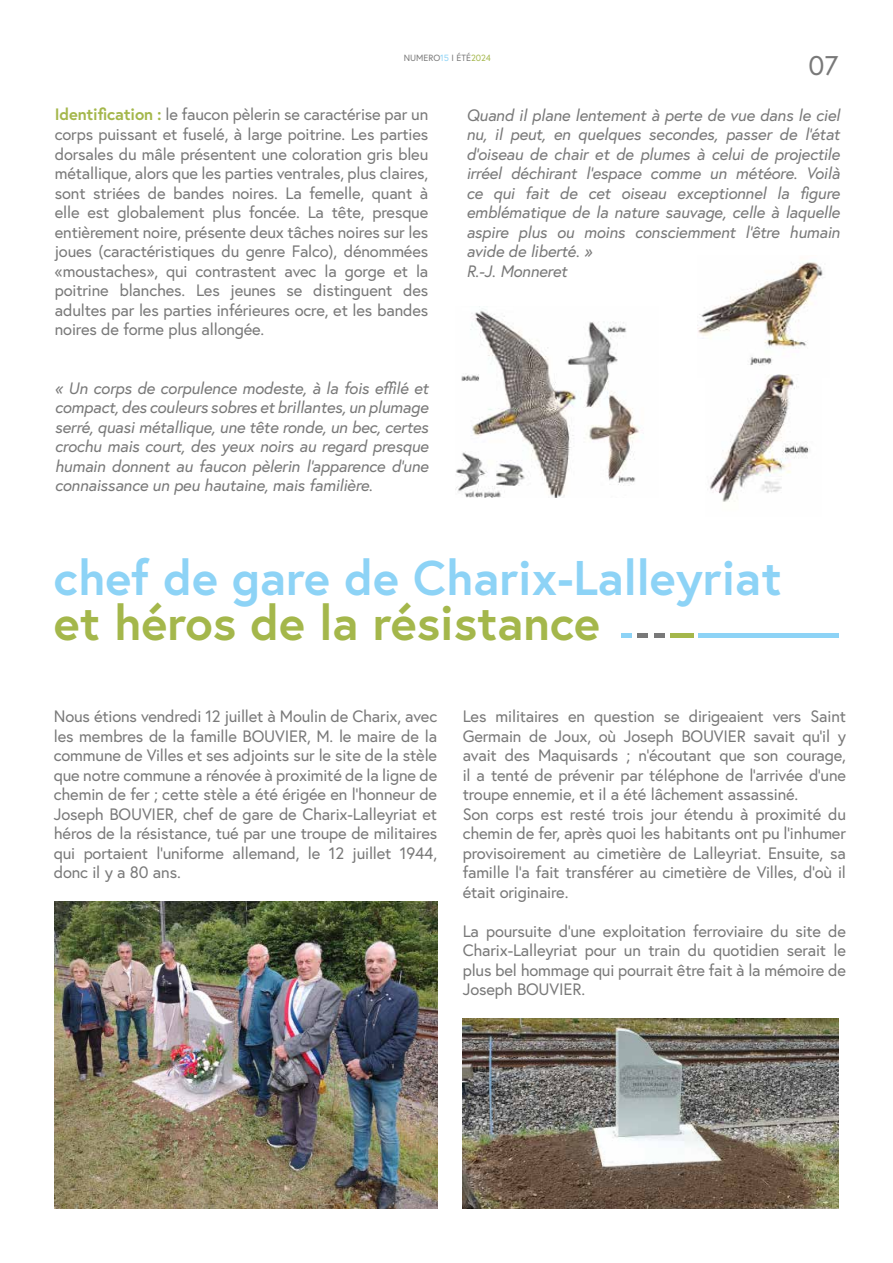
<style>
.page{position:relative;width:893px;height:1263px;background:#fff}
.page>*{position:absolute;margin:0;border:0;box-sizing:border-box;transform-origin:0 0}
.t1{font:700 48.6px "Europa";color:#8dd3f6}
.t2{font:700 48.6px "Europa";color:#a4b74b}
.t3{font:27px "Europa";color:#797979}
.t4{font:16.5px/19.5px "Europa";letter-spacing:-.01em;color:#797979;text-align:justify}
.t5{font:italic 16.5px/19.5px "Europa";letter-spacing:-.01em;color:#797979;text-align:justify}
.t6{font:9px "Europa";color:#797979}
.s1{color:#8dd3f6}
.s2{color:#a4b74b}
.s3{font-weight:700;color:#a4b74b}
</style>
<div class="page">
<img style="left:455px;top:306px;width:185px;height:192px">
<img style="left:697px;top:262px;width:126px;height:104px">
<img style="left:710px;top:374px;width:100px;height:128px">
<div style="left:699px;top:633px;width:140px;height:5px;background:#8dd3f6"></div>
<div style="left:670px;top:633px;width:24px;height:5px;background:#a4b74b"></div>
<div style="left:654px;top:633px;width:11px;height:5px;background:#797979"></div>
<div style="left:637px;top:633px;width:11px;height:5px;background:#797979"></div>
<div style="left:621px;top:633px;width:11px;height:5px;background:#8dd3f6"></div>
<img style="left:54px;top:901px;width:383px;height:308px">
<img style="left:463px;top:1018px;width:376px;height:191px">
<p class="t6" style="left:404px;top:52px;width:89px">NUMERO<span class="s1">15</span> I ÉTÉ<span class="s2">2024</span></p>
<h2 class="t3" style="left:808px;top:48px;width:31px">07</h2>
<p class="t4" style="left:55px;top:105px;width:375px"><span class="s3">Identification :</span> le faucon pèlerin se caractérise par un corps puissant et fuselé, à large poitrine. Les parties dorsales du mâle présentent une coloration gris bleu métallique, alors que les parties ventrales, plus claires, sont striées de bandes noires. La femelle, quant à elle est globalement plus foncée. La tête, presque entièrement noire, présente deux tâches noires sur les joues (caractéristiques du genre Falco), dénommées «moustaches», qui contrastent avec la gorge et la poitrine blanches. Les jeunes se distinguent des adultes par les parties inférieures ocre, et les bandes noires de forme plus allongée.</p>
<p class="t5" style="left:55px;top:378px;width:375px">« Un corps de corpulence modeste, à la fois effilé et compact, des couleurs sobres et brillantes, un plumage serré, quasi métallique, une tête ronde, un bec, certes crochu mais court, des yeux noirs au regard presque humain donnent au faucon pèlerin l’apparence d’une connaissance un peu hautaine, mais familière.</p>
<p class="t5" style="left:466px;top:105px;width:375px;text-align:left">Quand il plane lentement à perte de vue dans le ciel nu, il peut, en quelques secondes, passer de l’état d’oiseau de chair et de plumes à celui de projectile irréel déchirant l’espace comme un météore. Voilà ce qui fait de cet oiseau exceptionnel la figure emblématique de la nature sauvage, celle à laquelle aspire plus ou moins consciemment l’être humain avide de liberté. »<br>R.-J. Monneret</p>
<h1 class="t1" style="left:54px;top:545px;width:729px">chef de gare de Charix-Lalleyriat</h1>
<h1 class="t2" style="left:54px;top:590px;width:548px">et héros de la résistance</h1>
<p class="t4" style="left:54px;top:706px;width:385px">Nous étions vendredi 12 juillet à Moulin de Charix, avec les membres de la famille BOUVIER, M. le maire de la commune de Villes et ses adjoints sur le site de la stèle que notre commune a rénovée à proximité de la ligne de chemin de fer ; cette stèle a été érigée en l’honneur de Joseph BOUVIER, chef de gare de Charix-Lalleyriat et héros de la résistance, tué par une troupe de militaires qui portaient l’uniforme allemand, le 12 juillet 1944, donc il y a 80 ans.</p>
<p class="t4" style="left:463px;top:706px;width:385px;text-align:left">Les militaires en question se dirigeaient vers Saint Germain de Joux, où Joseph BOUVIER savait qu’il y avait des Maquisards ; n’écoutant que son courage, il a tenté de prévenir par téléphone de l’arrivée d’une troupe ennemie, et il a été lâchement assassiné.<br>Son corps est resté trois jour étendu à proximité du chemin de fer, après quoi les habitants ont pu l’inhumer provisoirement au cimetière de Lalleyriat. Ensuite, sa famille l’a fait transférer au cimetière de Villes, d’où il était originaire.</p>
<p class="t4" style="left:463px;top:921px;width:385px">La poursuite d’une exploitation ferroviaire du site de Charix-Lalleyriat pour un train du quotidien serait le plus bel hommage qui pourrait être fait à la mémoire de Joseph BOUVIER.</p>
</div>
